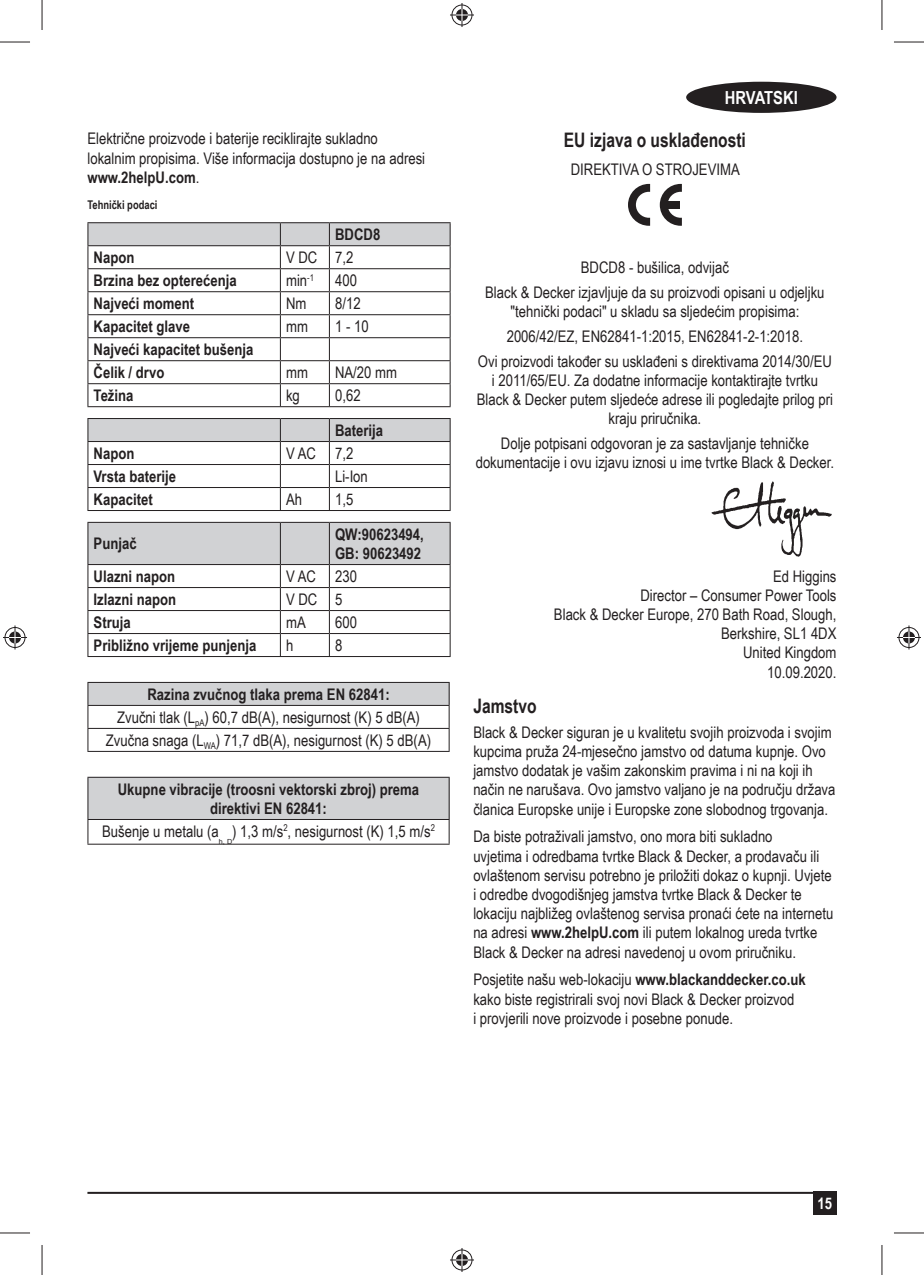
<style>
.page{position:relative;width:924px;height:1275px;background:#fff}
.page>*{position:absolute;margin:0;border:0;box-sizing:border-box;transform-origin:0 0}
.t1{font:700 20px "Arial Narrow";color:#231f20;scale:.95 1}
.t2{font:700 18px "Arial Narrow";color:#fff}
.t3{font:16px/19.2px "Arial Narrow";color:#231f20;text-align:center}
.t4{font:700 16px/19.2px "Arial Narrow";color:#231f20}
.t5{font:700 16px "Arial Narrow";color:#fff}
.t6{font:700 12px "Arial Narrow";color:#231f20;scale:.95 1}
.t7{font:7px "Arial Narrow";color:#231f20;scale:1.27 1}
.s1{font-weight:700}
</style>
<div class="page">
<div style="left:685px;top:82px;width:151px;height:31px;background:#231f20;border-radius:50%"></div>
<div style="left:812px;top:1191px;width:24px;height:24px;background:#231f20"></div>
<hr style="left:87px;top:1191px;width:749px;height:2px;background:#231f20">
<svg style="left:628px;top:184px;width:21px;height:42px"></svg>
<svg style="left:659px;top:184px;width:22px;height:42px"></svg>
<div style="left:666px;top:201px;width:14px;height:7px;background:#231f20"></div>
<img style="left:711px;top:481px;width:121px;height:76px">
<hr style="left:87px;top:222px;width:193px;height:1px;background:#231f20">
<hr style="left:280px;top:222px;width:49px;height:1px;background:#231f20">
<hr style="left:329px;top:222px;width:121px;height:1px;background:#231f20">
<svg style="left:87px;top:223px;width:363px;height:183px"></svg>
<hr style="left:87px;top:406px;width:363px;height:1px;background:#231f20">
<svg style="left:87px;top:418px;width:363px;height:92px"></svg>
<hr style="left:87px;top:510px;width:363px;height:1px;background:#231f20">
<svg style="left:87px;top:522px;width:363px;height:134px"></svg>
<hr style="left:87px;top:656px;width:363px;height:1px;background:#231f20">
<div style="left:88px;top:682px;width:361px;height:23px;background:#d1d2d4"></div>
<hr style="left:87px;top:682px;width:362px;height:1px;background:#231f20">
<hr style="left:87px;top:705px;width:362px;height:1px;background:#231f20">
<hr style="left:87px;top:728px;width:362px;height:1px;background:#231f20">
<svg style="left:87px;top:683px;width:1px;height:68px"></svg>
<svg style="left:448px;top:683px;width:1px;height:68px"></svg>
<hr style="left:87px;top:751px;width:362px;height:1px;background:#231f20">
<div style="left:88px;top:777px;width:361px;height:42px;background:#d1d2d4"></div>
<hr style="left:87px;top:777px;width:362px;height:1px;background:#231f20">
<hr style="left:87px;top:778px;width:1px;height:41px;background:#231f20">
<hr style="left:448px;top:778px;width:1px;height:41px;background:#231f20">
<hr style="left:87px;top:819px;width:362px;height:1px;background:#231f20">
<svg style="left:87px;top:820px;width:1px;height:23px"></svg>
<svg style="left:448px;top:820px;width:1px;height:23px"></svg>
<hr style="left:87px;top:843px;width:362px;height:1px;background:#231f20">
<hr style="left:0;top:42px;width:30px;height:1px;background:#231f20">
<hr style="left:893px;top:42px;width:30px;height:1px;background:#231f20">
<hr style="left:0;top:1232px;width:30px;height:1px;background:#231f20">
<hr style="left:893px;top:1232px;width:30px;height:1px;background:#231f20">
<hr style="left:42px;top:0;width:1px;height:30px;background:#231f20">
<hr style="left:42px;top:1245px;width:1px;height:30px;background:#231f20">
<hr style="left:881px;top:0;width:1px;height:30px;background:#231f20">
<hr style="left:881px;top:1245px;width:1px;height:30px;background:#231f20">
<svg style="left:450px;top:3px;width:24px;height:24px"></svg>
<svg style="left:450px;top:1248px;width:24px;height:24px"></svg>
<svg style="left:3px;top:625px;width:24px;height:24px"></svg>
<svg style="left:897px;top:625px;width:23px;height:24px"></svg>
<p class="t3" style="left:87px;top:129px;width:339px;text-align:left">Električne proizvode i baterije reciklirajte sukladno lokalnim propisima. Više informacija dostupno je na adresi <span class="s1">www.2helpU.com</span>.</p>
<p class="t6" style="left:87px;top:197px;width:75px">Tehnički podaci</p>
<p class="t4" style="left:335px;top:225px;width:47px">BDCD8</p>
<p class="t4" style="left:94px;top:248px;width:42px">Napon</p>
<p class="t3" style="left:286px;top:248px;width:69px">V DC 7,2</p>
<p class="t4" style="left:94px;top:271px;width:144px">Brzina bez opterećenja</p>
<p class="t3" style="left:286px;top:271px;width:29px">min<sup>-1</sup></p>
<p class="t3" style="left:335px;top:271px;width:23px">400</p>
<p class="t4" style="left:94px;top:294px;width:102px">Najveći moment</p>
<p class="t3" style="left:286px;top:294px;width:22px">Nm</p>
<p class="t3" style="left:335px;top:294px;width:27px">8/12</p>
<p class="t4" style="left:94px;top:317px;width:98px">Kapacitet glave</p>
<p class="t3" style="left:286px;top:317px;width:23px">mm</p>
<p class="t3" style="left:335px;top:317px;width:35px">1 - 10</p>
<p class="t4" style="left:94px;top:338px;width:161px;line-height:23px">Najveći kapacitet bušenja<br>Čelik / drvo</p>
<p class="t3" style="left:286px;top:363px;width:23px">mm</p>
<p class="t3" style="left:335px;top:363px;width:63px">NA/20 mm</p>
<p class="t4" style="left:94px;top:385px;width:41px">Težina</p>
<p class="t3" style="left:286px;top:385px;width:15px">kg</p>
<p class="t3" style="left:335px;top:385px;width:27px">0,62</p>
<p class="t4" style="left:335px;top:420px;width:50px">Baterija</p>
<p class="t4" style="left:94px;top:443px;width:42px">Napon</p>
<p class="t3" style="left:286px;top:443px;width:69px">V AC 7,2</p>
<p class="t4" style="left:94px;top:466px;width:84px">Vrsta baterije</p>
<p class="t3" style="left:335px;top:466px;width:34px">Li-Ion</p>
<p class="t4" style="left:94px;top:489px;width:61px">Kapacitet</p>
<p class="t3" style="left:286px;top:489px;width:18px">Ah</p>
<p class="t3" style="left:335px;top:489px;width:20px">1,5</p>
<p class="t4" style="left:94px;top:534px;width:45px">Punjač</p>
<p class="t4" style="left:335px;top:524px;width:90px">QW:90623494,<br>GB: 90623492</p>
<p class="t4" style="left:94px;top:566px;width:83px">Ulazni napon</p>
<p class="t3" style="left:286px;top:566px;width:72px">V AC 230</p>
<p class="t4" style="left:94px;top:589px;width:84px">Izlazni napon</p>
<p class="t3" style="left:286px;top:589px;width:58px">V DC 5</p>
<p class="t4" style="left:94px;top:612px;width:39px">Struja</p>
<p class="t3" style="left:286px;top:612px;width:21px">mA</p>
<p class="t3" style="left:335px;top:612px;width:23px">600</p>
<p class="t4" style="left:94px;top:635px;width:164px">Približno vrijeme punjenja</p>
<p class="t3" style="left:286px;top:635px;width:9px">h</p>
<p class="t3" style="left:335px;top:635px;width:9px">8</p>
<p class="t3" style="left:106px;top:682px;width:326px;line-height:23px"><span class="s1">Razina zvučnog tlaka prema EN 62841:<br></span>Zvučni tlak (L<sub>pA</sub>) 60,7 dB(A), nesigurnost (K) 5 dB(A)<br>Zvučna snaga (L<sub>WA</sub>) 71,7 dB(A), nesigurnost (K) 5 dB(A)</p>
<p class="t4" style="left:118px;top:779px;width:303px;text-align:center">Ukupne vibracije (troosni vektorski zbroj) prema direktivi EN 62841:</p>
<p class="t3" style="left:102px;top:821px;width:118px">Bušenje u metalu (a</p>
<p class="t7" style="left:219px;top:837px;width:12px">h, D</p>
<p class="t3" style="left:232px;top:821px;width:204px">) 1,3 m/s<sup>2</sup>, nesigurnost (K) 1,5 m/s<sup>2</sup></p>
<p class="t2" style="left:724px;top:87px;width:75px">HRVATSKI</p>
<p class="t1" style="left:563px;top:129px;width:193px">EU izjava o usklađenosti</p>
<p class="t3" style="left:570px;top:160px;width:170px">DIREKTIVA O STROJEVIMA</p>
<p class="t3" style="left:485px;top:254px;width:341px;line-height:24.8px">BDCD8 - bušilica, odvijač<br>Black &amp; Decker izjavljuje da su proizvodi opisani u odjeljku</p>
<p class="t3" style="left:477px;top:298px;width:355px;line-height:24.8px">"tehnički podaci" u skladu sa sljedećim propisima:<br>2006/42/EZ, EN62841-1:2015, EN62841-2-1:2018.<br>Ovi proizvodi također su usklađeni s direktivama 2014/30/EU</p>
<p class="t3" style="left:476px;top:370px;width:357px">i 2011/65/EU. Za dodatne informacije kontaktirajte tvrtku<br>Black &amp; Decker putem sljedeće adrese ili pogledajte prilog pri kraju priručnika.</p>
<p class="t3" style="left:475px;top:433px;width:360px">Dolje potpisani odgovoran je za sastavljanje tehničke dokumentacije i ovu izjavu iznosi u ime tvrtke Black &amp; Decker.</p>
<p class="t3" style="left:553px;top:566px;width:284px;text-align:right">Ed Higgins<br>Director – Consumer Power Tools<br>Black &amp; Decker Europe, 270 Bath Road, Slough,<br>Berkshire, SL1 4DX<br>United Kingdom<br>10.09.2020.</p>
<p class="t1" style="left:473px;top:694px;width:68px">Jamstvo</p>
<p class="t3" style="left:473px;top:722px;width:363px;text-align:left">Black &amp; Decker siguran je u kvalitetu svojih proizvoda i svojim kupcima pruža 24-mjesečno jamstvo od datuma kupnje. Ovo jamstvo dodatak je vašim zakonskim pravima i ni na koji ih način ne narušava. Ovo jamstvo valjano je na području država članica Europske unije i Europske zone slobodnog trgovanja.</p>
<p class="t3" style="left:473px;top:827px;width:361px;text-align:left">Da biste potraživali jamstvo, ono mora biti sukladno<br>uvjetima i odredbama tvrtke Black &amp; Decker, a prodavaču ili ovlaštenom servisu potrebno je priložiti dokaz o kupnji. Uvjete i odredbe dvogodišnjeg jamstva tvrtke Black &amp; Decker te lokaciju najbližeg ovlaštenog servisa pronaći ćete na internetu na adresi <span class="s1">www.2helpU.com</span> ili putem lokalnog ureda tvrtke Black &amp; Decker na adresi navedenoj u ovom priručniku.</p>
<p class="t3" style="left:473px;top:970px;width:334px;text-align:left">Posjetite našu web-lokaciju <span class="s1">www.blackanddecker.co.uk </span>kako biste registrirali svoj novi Black &amp; Decker proizvod<br>i provjerili nove proizvode i posebne ponude.</p>
<p class="t5" style="left:817px;top:1194px;width:16px">15</p>
</div>
